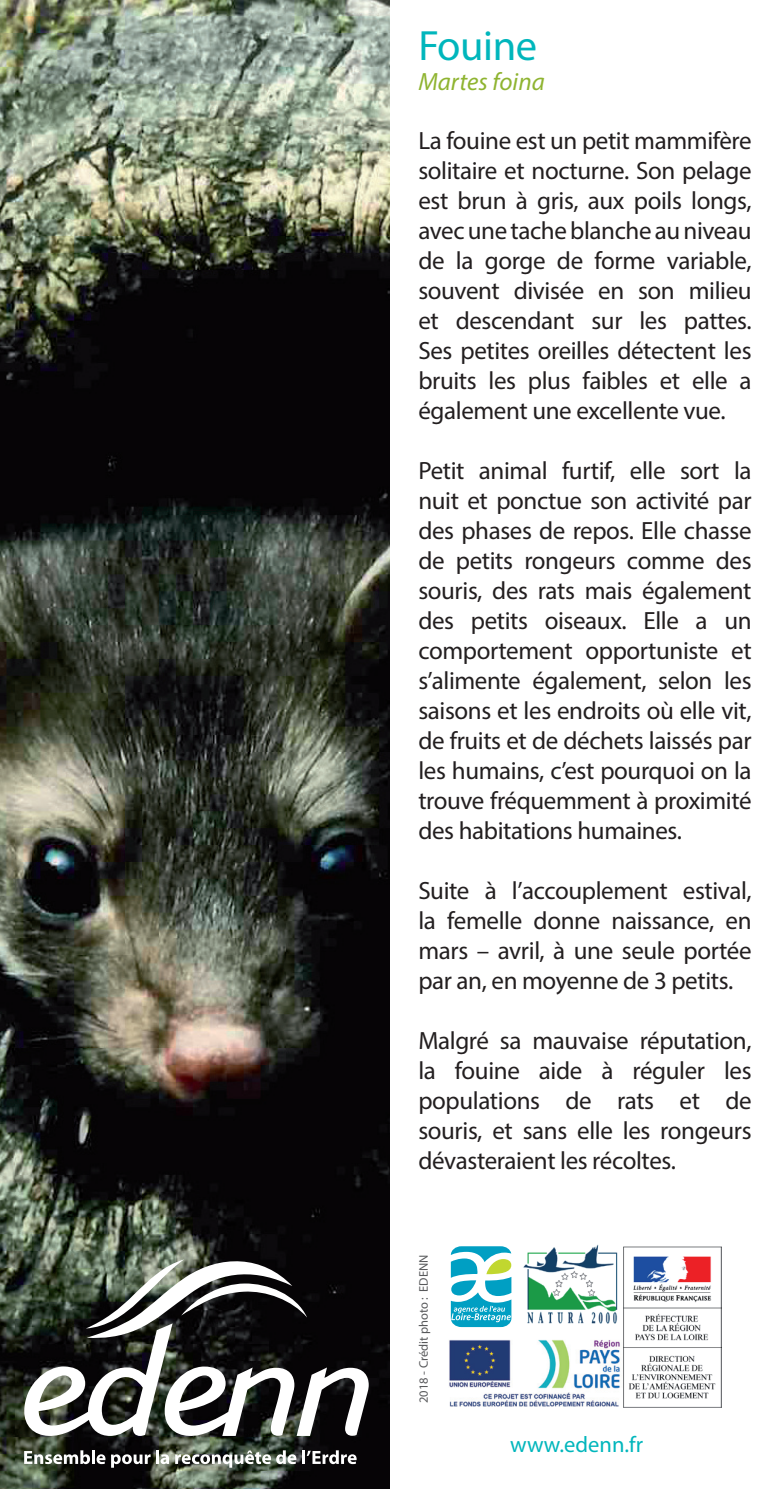
<style>
.page{position:relative;width:780px;height:1489px;background:#fff}
.page>*{position:absolute;margin:0;border:0;box-sizing:border-box;transform-origin:0 0}
.t1{font:42.5px "Myriad Pro";letter-spacing:-.01em;color:#00b6bc}
.t2{font:25px/30px "Myriad Pro";letter-spacing:-.015em;color:#231f20;text-align:justify}
.t3{font:italic 25px "Myriad Pro";color:#8fb431}
.t4{font:22.5px "Myriad Pro";color:#00b6bc}
.t5{font:12.5px "Myriad Pro";color:#57585a}
</style>
<div class="page">
<img style="left:0;top:0;width:390px;height:1488px">
<svg style="left:24px;top:1450px;width:81px;height:13px"></svg>
<svg style="left:111px;top:1454px;width:39px;height:13px"></svg>
<svg style="left:156px;top:1450px;width:13px;height:13px"></svg>
<svg style="left:175px;top:1450px;width:121px;height:17px"></svg>
<svg style="left:302px;top:1450px;width:54px;height:13px"></svg>
<svg style="left:24px;top:1254px;width:345px;height:182px"></svg>
<img style="left:523px;top:1244px;width:95px;height:80px">
<svg style="left:450px;top:1246px;width:62px;height:82px"></svg>
<img style="left:449px;top:1340px;width:175px;height:68px">
<img style="left:623px;top:1246px;width:98px;height:161px">
<h1 class="t1" style="left:418px;top:20px;width:120px">Fouine</h1>
<p class="t3" style="left:418px;top:66px;width:128px">Martes foina</p>
<p class="t2" style="left:418px;top:125px;width:335px">La fouine est un petit mammifère solitaire et nocturne. Son pelage est brun à gris, aux poils longs, avec une tache blanche au niveau de la gorge de forme variable, souvent divisée en son milieu et descendant sur les pattes.<br>Ses petites oreilles détectent les bruits les plus faibles et elle a également une excellente vue.</p>
<p class="t2" style="left:418px;top:455px;width:335px">Petit animal furtif, elle sort la nuit et ponctue son activité par des phases de repos. Elle chasse de petits rongeurs comme des souris, des rats mais également des petits oiseaux. Elle a un comportement opportuniste et s’alimente également, selon les saisons et les endroits où elle vit, de fruits et de déchets laissés par les humains, c’est pourquoi on la trouve fréquemment à proximité des habitations humaines.</p>
<p class="t2" style="left:418px;top:875px;width:335px">Suite à l’accouplement estival, la femelle donne naissance, en mars – avril, à une seule portée par an, en moyenne de 3 petits.</p>
<p class="t2" style="left:418px;top:1025px;width:335px">Malgré sa mauvaise réputation, la fouine aide à réguler les populations de rats et de souris, et sans elle les rongeurs dévasteraient les récoltes.</p>
<p class="t5" style="left:416px;top:1402px;width:150px;rotate:-90deg">2018 - Crédit photo : EDENN</p>
<p class="t4" style="left:510px;top:1429px;width:134px">www.edenn.fr</p>
</div>
